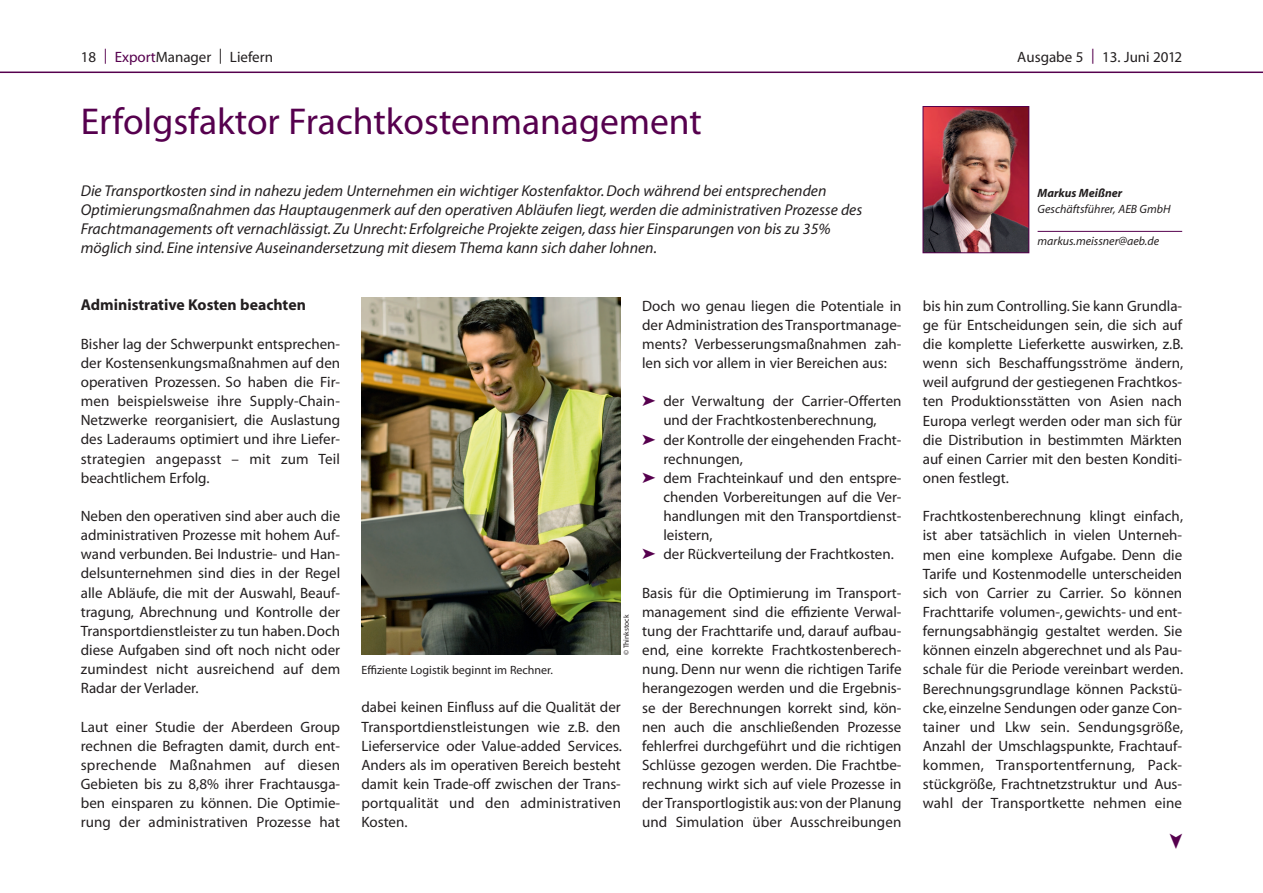
<style>
.page{position:relative;width:1263px;height:893px;background:#fff}
.page>*{position:absolute;margin:0;border:0;box-sizing:border-box;transform-origin:0 0}
.t1{font:37.5px "Myriad";color:#56004e}
.t2{font:italic 15.75px/19.2px "Myriad";color:#231f20}
.t3{font:700 15.75px "Myriad";color:#231f20}
.t4{font:15px/19.2px "Myriad";color:#231f20;text-align:justify}
.t5{font:italic 12px "Myriad";color:#231f20}
.t6{font:12px "Myriad";color:#231f20}
.t7{font:italic 700 12px "Myriad";color:#231f20}
.t8{font:7.5px "Myriad";color:#231f20}
.s1{color:#56004e}
</style>
<div class="page">
<hr style="left:0;top:72px;width:1263px;height:1px;background:#56004e">
<img style="left:361px;top:298px;width:260px;height:357px">
<hr style="left:1037px;top:231px;width:145px;height:1px;background:#56004e">
<img style="left:925px;top:108px;width:102px;height:143px">
<div style="left:923px;top:106px;width:106px;height:147px;border:1px solid #56004e"></div>
<p class="t4" style="left:81px;top:48px;width:194px">18 <span class="s1">| Export</span>Manager | Liefern</p>
<p class="t4" style="left:1017px;top:48px;width:166px">Ausgabe 5 <span class="s1">|</span> 13. Juni 2012</p>
<h1 class="t1" style="left:81px;top:103px;width:623px">Erfolgsfaktor Frachtkostenmanagement</h1>
<p class="t2" style="left:81px;top:181px;width:783px">Die Transportkosten sind in nahezu jedem Unternehmen ein wichtiger Kostenfaktor. Doch während bei entsprechenden Optimierungsmaßnahmen das Hauptaugenmerk auf den operativen Abläufen liegt, werden die administrativen Prozesse des Frachtmanagements oft vernachlässigt. Zu Unrecht: Erfolgreiche Projekte zeigen, dass hier Einsparungen von bis zu 35% möglich sind. Eine intensive Auseinandersetzung mit diesem Thema kann sich daher lohnen.</p>
<p class="t3" style="left:81px;top:297px;width:227px">Administrative Kosten beachten</p>
<p class="t4" style="left:81px;top:335px;width:261px">Bisher lag der Schwerpunkt entsprechen&shy;der Kostensenkungsmaßnahmen auf den operativen Prozessen. So haben die Fir&shy;men beispielsweise ihre Supply-Chain-Netzwerke reorganisiert, die Auslastung des Laderaums optimiert und ihre Liefer&shy;strategien angepasst – mit zum Teil beachtlichem Erfolg.</p>
<p class="t4" style="left:81px;top:507px;width:261px">Neben den operativen sind aber auch die administrativen Prozesse mit hohem Auf&shy;wand verbunden. Bei Industrie- und Han&shy;delsunternehmen sind dies in der Regel alle Abläufe, die mit der Auswahl, Beauf&shy;tragung, Abrechnung und Kontrolle der Transportdienstleister zu tun haben. Doch diese Aufgaben sind oft noch nicht oder zumindest nicht ausreichend auf dem Radar der Verlader.</p>
<p class="t4" style="left:81px;top:717px;width:261px">Laut einer Studie der Aberdeen Group rechnen die Befragten damit, durch ent&shy;sprechende Maßnahmen auf diesen Gebieten bis zu 8,8% ihrer Frachtausga&shy;ben einsparen zu können. Die Optimie&shy;rung der administrativen Prozesse hat</p>
<p class="t6" style="left:361px;top:664px;width:193px">Effiziente Logistik beginnt im Rechner.</p>
<p class="t8" style="left:623px;top:655px;width:42px;rotate:-90deg">© Thinkstock</p>
<p class="t4" style="left:361px;top:698px;width:262px">dabei keinen Einfluss auf die Qualität der Transportdienstleistungen wie z.B. den Lieferservice oder Value-added Services.<br>Anders als im operativen Bereich besteht damit kein Trade-off zwischen der Trans&shy;portqualität und den administrativen Kosten.</p>
<p class="t4" style="left:642px;top:297px;width:261px">Doch wo genau liegen die Potentiale in der Administration des Transportmanage&shy;ments? Verbesserungsmaßnahmen zah&shy;len sich vor allem in vier Bereichen aus:</p>
<p class="t4" style="left:642px;top:392px;width:261px"><span class="s1">➤</span> der Verwaltung der Carrier-Offerten</p>
<p class="t4" style="left:663px;top:411px;width:215px">und der Frachtkostenberechnung,</p>
<p class="t4" style="left:642px;top:431px;width:261px"><span class="s1">➤</span> der Kontrolle der eingehenden Fracht-</p>
<p class="t4" style="left:663px;top:450px;width:81px">rechnungen,</p>
<p class="t4" style="left:642px;top:469px;width:261px"><span class="s1">➤</span> dem Frachteinkauf und den entspre-</p>
<p class="t4" style="left:663px;top:488px;width:240px">chenden Vorbereitungen auf die Ver-</p>
<p class="t4" style="left:663px;top:507px;width:240px">handlungen mit den Transportdienst-</p>
<p class="t4" style="left:663px;top:526px;width:51px">leistern,</p>
<p class="t4" style="left:642px;top:545px;width:253px"><span class="s1">➤</span> der Rückverteilung der Frachtkosten.</p>
<p class="t4" style="left:642px;top:584px;width:261px">Basis für die Optimierung im Transport&shy;management sind die effiziente Verwal&shy;tung der Frachttarife und, darauf aufbau&shy;end, eine korrekte Frachtkostenberech&shy;nung. Denn nur wenn die richtigen Tarife herangezogen werden und die Ergebnis&shy;se der Berechnungen korrekt sind, kön&shy;nen auch die anschließenden Prozesse fehlerfrei durchgeführt und die richtigen Schlüsse gezogen werden. Die Frachtbe&shy;rechnung wirkt sich auf viele Prozesse in der Transportlogistik aus: von der Planung und Simulation über Ausschreibungen</p>
<p class="t7" style="left:1037px;top:187px;width:86px">Markus Meißner</p>
<p class="t5" style="left:1037px;top:203px;width:134px">Geschäftsführer, AEB GmbH</p>
<p class="t5" style="left:1037px;top:235px;width:123px">markus.meissner@aeb.de</p>
<p class="t4" style="left:923px;top:297px;width:262px">bis hin zum Controlling. Sie kann Grundla&shy;ge für Entscheidungen sein, die sich auf die komplette Lieferkette auswirken, z.B. wenn sich Beschaffungsströme ändern, weil aufgrund der gestiegenen Frachtkos&shy;ten Produktionsstätten von Asien nach Europa verlegt werden oder man sich für die Distribution in bestimmten Märkten auf einen Carrier mit den besten Konditi&shy;onen festlegt.</p>
<p class="t4" style="left:923px;top:507px;width:262px">Frachtkostenberechnung klingt einfach, ist aber tatsächlich in vielen Unterneh&shy;men eine komplexe Aufgabe. Denn die Tarife und Kostenmodelle unterscheiden sich von Carrier zu Carrier. So können Frachttarife volumen-, gewichts- und ent&shy;fernungsabhängig gestaltet werden. Sie können einzeln abgerechnet und als Pau&shy;schale für die Periode vereinbart werden.<br>Berechnungsgrundlage können Packstü&shy;cke, einzelne Sendungen oder ganze Con&shy;tainer und Lkw sein. Sendungsgröße, Anzahl der Umschlagspunkte, Frachtauf&shy;kommen, Transportentfernung, Pack&shy;stückgröße, Frachtnetzstruktur und Aus&shy;wahl der Transportkette nehmen eine</p>
</div>
